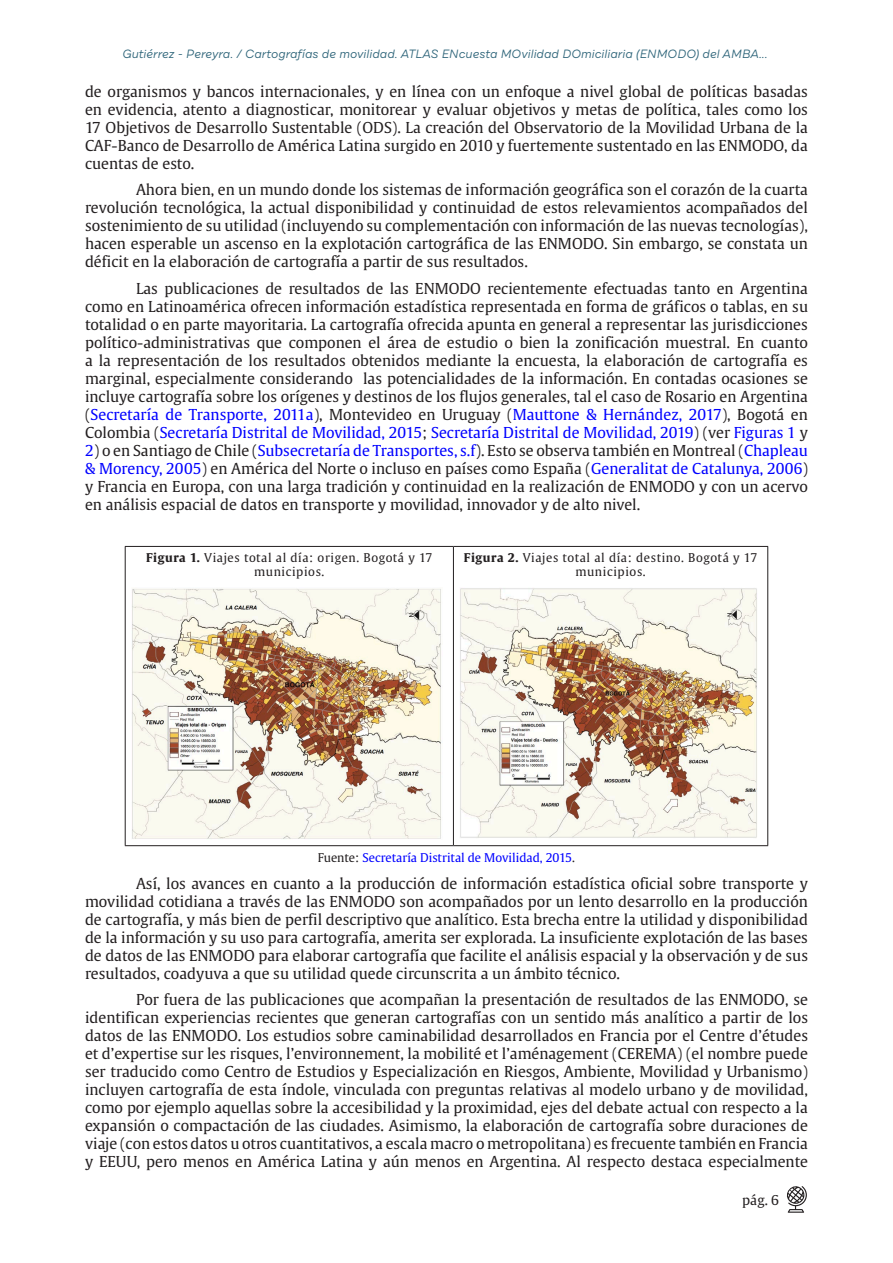
<style>
.page{position:relative;width:893px;height:1263px;background:#fff}
.page>*{position:absolute;margin:0;border:0;box-sizing:border-box;transform-origin:0 0}
.Parrafo{font:15px/18px "Gulliver";color:#231f20;text-align:justify}
.t1{font:13.5px "Gulliver";color:#231f20}
.Epigrafe{font:12px/13.5px "Gulliver";letter-spacing:.05em;color:#231f20;text-align:center}
.t2{font:italic 12px "Draft B";color:#30667b}
.Epigrafe-2{font:12px "Gulliver";color:#00f}
.s1{color:#00f}
.s2{font-weight:700}
.s3{color:#231f20}
</style>
<div class="page">
<svg style="left:787px;top:1186px;width:20px;height:27px"></svg>
<hr style="left:125px;top:546px;width:328px;height:1px;background:#231f20">
<hr style="left:125px;top:547px;width:1px;height:298px;background:#231f20">
<hr style="left:453px;top:546px;width:315px;height:1px;background:#231f20">
<hr style="left:453px;top:547px;width:1px;height:298px;background:#231f20">
<hr style="left:767px;top:547px;width:1px;height:298px;background:#231f20">
<hr style="left:125px;top:845px;width:328px;height:1px;background:#231f20">
<hr style="left:453px;top:845px;width:315px;height:1px;background:#231f20">
<img style="left:132px;top:588px;width:309px;height:251px">
<img style="left:460px;top:588px;width:297px;height:250px">
<p class="t2" style="left:122px;top:46px;width:647px">Gutiérrez - Pereyra. / Cartografías de movilidad. ATLAS ENcuesta MOvilidad DOmiciliaria (ENMODO) del AMBA...</p>
<p class="Parrafo" style="left:85px;top:82px;width:724px">de organismos y bancos internacionales, y en línea con un enfoque a nivel global de políticas basadas en evidencia, atento a diagnosticar, monitorear y evaluar objetivos y metas de política, tales como los 17 Objetivos de Desarrollo Sustentable (ODS). La creación del Observatorio de la Movilidad Urbana de la CAF-Banco de Desarrollo de América Latina surgido en 2010 y fuertemente sustentado en las ENMODO, da cuentas de esto.</p>
<p class="Parrafo" style="left:85px;top:181px;width:724px;text-indent:51px">Ahora bien, en un mundo donde los sistemas de información geográfica son el corazón de la cuarta revolución tecnológica, la actual disponibilidad y continuidad de estos relevamientos acompañados del sostenimiento de su utilidad (incluyendo su complementación con información de las nuevas tecnologías), hacen esperable un ascenso en la explotación cartográfica de las ENMODO. Sin embargo, se constata un déficit en la elaboración de cartografía a partir de sus resultados.</p>
<p class="Parrafo" style="left:85px;top:279px;width:724px;text-indent:51px">Las publicaciones de resultados de las ENMODO recientemente efectuadas tanto en Argentina como en Latinoamérica ofrecen información estadística representada en forma de gráficos o tablas, en su totalidad o en parte mayoritaria. La cartografía ofrecida apunta en general a representar las jurisdicciones político-administrativas que componen el área de estudio o bien la zonificación muestral. En cuanto a la representación de los resultados obtenidos mediante la encuesta, la elaboración de cartografía es marginal, especialmente considerando las potencialidades de la información. En contadas ocasiones se incluye cartografía sobre los orígenes y destinos de los flujos generales, tal el caso de Rosario en Argentina (<span class="s1">Secretaría de Transporte, 2011a</span>), Montevideo en Uruguay (<span class="s1">Mauttone &amp; Hernández, 2017</span>), Bogotá en Colombia (<span class="s1">Secretaría Distrital de Movilidad, 2015</span>; <span class="s1">Secretaría Distrital de Movilidad, 2019</span>) (ver <span class="s1">Figuras 1</span> y</p>
<p class="Parrafo" style="left:85px;top:441px;width:724px"><span class="s1">2</span>) o en Santiago de Chile (<span class="s1">Subsecretaría de Transportes, s.f</span>). Esto se observa también en Montreal (<span class="s1">Chapleau &amp; Morency, 2005</span>) en América del Norte o incluso en países como España (<span class="s1">Generalitat de Catalunya, 2006</span>) y Francia en Europa, con una larga tradición y continuidad en la realización de ENMODO y con un acervo en análisis espacial de datos en transporte y movilidad, innovador y de alto nivel.</p>
<p class="Epigrafe" style="left:146px;top:551px;width:288px"><span class="s2">Figura 1.</span> Viajes total al día: origen. Bogotá y 17 municipios.</p>
<p class="Epigrafe" style="left:464px;top:551px;width:295px"><span class="s2">Figura 2.</span> Viajes total al día: destino. Bogotá y 17 municipios.</p>
<p class="Epigrafe-2" style="left:318px;top:850px;width:259px"><span class="s3">Fuente:</span> Secretaría Distrital de Movilidad, 2015<span class="s3">.</span></p>
<p class="Parrafo" style="left:85px;top:874px;width:724px;text-indent:51px">Así, los avances en cuanto a la producción de información estadística oficial sobre transporte y movilidad cotidiana a través de las ENMODO son acompañados por un lento desarrollo en la producción de cartografía, y más bien de perfil descriptivo que analítico. Esta brecha entre la utilidad y disponibilidad de la información y su uso para cartografía, amerita ser explorada. La insuficiente explotación de las bases de datos de las ENMODO para elaborar cartografía que facilite el análisis espacial y la observación y de sus resultados, coadyuva a que su utilidad quede circunscrita a un ámbito técnico.</p>
<p class="Parrafo" style="left:85px;top:990px;width:724px;text-indent:51px">Por fuera de las publicaciones que acompañan la presentación de resultados de las ENMODO, se identifican experiencias recientes que generan cartografías con un sentido más analítico a partir de los datos de las ENMODO. Los estudios sobre caminabilidad desarrollados en Francia por el Centre d’études et d’expertise sur les risques, l’environnement, la mobilité et l’aménagement (CEREMA) (el nombre puede ser traducido como Centro de Estudios y Especialización en Riesgos, Ambiente, Movilidad y Urbanismo) incluyen cartografía de esta índole, vinculada con preguntas relativas al modelo urbano y de movilidad, como por ejemplo aquellas sobre la accesibilidad y la proximidad, ejes del debate actual con respecto a la expansión o compactación de las ciudades. Asimismo, la elaboración de cartografía sobre duraciones de viaje (con estos datos u otros cuantitativos, a escala macro o metropolitana) es frecuente también en Francia y EEUU, pero menos en América Latina y aún menos en Argentina. Al respecto destaca especialmente</p>
<p class="t1" style="left:742px;top:1191px;width:38px">pág. 6</p>
</div>
